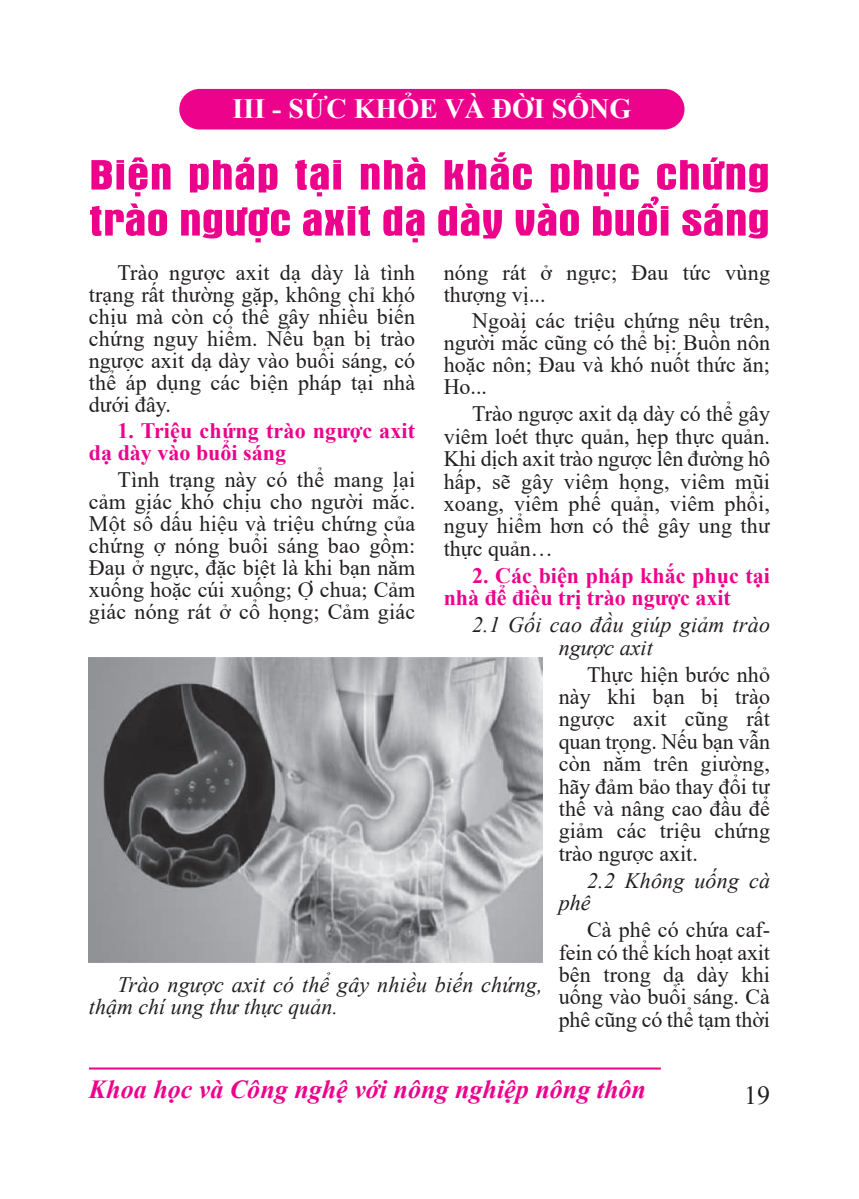
<style>
.page{position:relative;width:859px;height:1199px;background:#fff}
.page>*{position:absolute;margin:0;border:0;box-sizing:border-box;transform-origin:0 0}
.t1{font:700 28px "Times New Roman";color:#fff}
.t2{font:italic 700 26px "Times New Roman";color:#ed028c}
.t3{font:26px "Times New Roman";color:#231f20}
.t4{font:22px/22.4px "Times New Roman";letter-spacing:.005em;color:#231f20;text-align:justify}
.t5{font:italic 22px/22.4px "Times New Roman";letter-spacing:.01em;color:#231f20}
.t6{font:700 22px/22px "Times New Roman";color:#ed028c}
</style>
<div class="page">
<hr style="left:89px;top:1067px;width:571px;height:2px;background:#ed028c">
<div style="left:179px;top:89px;width:505px;height:40px;background:#ed028c;border-radius:20px"></div>
<img style="left:89px;top:657px;width:453px;height:305px">
<svg style="left:90px;top:152px;width:677px;height:90px"></svg>
<p class="t1" style="left:232px;top:93px;width:400px">III - SỨC KHỎE VÀ ĐỜI SỐNG</p>
<p class="t4" style="left:89px;top:261px;width:327px;text-indent:28px">Trào ngược axit dạ dày là tình trạng rất thường gặp, không chỉ khó chịu mà còn có thể gây nhiều biến chứng nguy hiểm. Nếu bạn bị trào ngược axit dạ dày vào buổi sáng, có thể áp dụng các biện pháp tại nhà dưới đây.</p>
<p class="t6" style="left:89px;top:420px;width:327px;text-indent:28px">1. Triệu chứng trào ngược axit dạ dày vào buổi sáng</p>
<p class="t4" style="left:89px;top:468px;width:327px;text-indent:28px">Tình trạng này có thể mang lại cảm giác khó chịu cho người mắc.<br>Một số dấu hiệu và triệu chứng của chứng ợ nóng buổi sáng bao gồm:<br>Đau ở ngực, đặc biệt là khi bạn nằm xuống hoặc cúi xuống; Ợ chua; Cảm giác nóng rát ở cổ họng; Cảm giác</p>
<p class="t4" style="left:443px;top:261px;width:327px">nóng rát ở ngực; Đau tức vùng thượng vị...</p>
<p class="t4" style="left:443px;top:310px;width:327px;text-indent:28px">Ngoài các triệu chứng nêu trên, người mắc cũng có thể bị: Buồn nôn hoặc nôn; Đau và khó nuốt thức ăn; Ho...</p>
<p class="t4" style="left:443px;top:402px;width:327px;text-indent:28px">Trào ngược axit dạ dày có thể gây viêm loét thực quản, hẹp thực quản.<br>Khi dịch axit trào ngược lên đường hô hấp, sẽ gây viêm họng, viêm mũi xoang, viêm phế quản, viêm phổi, nguy hiểm hơn có thể gây ung thư thực quản…</p>
<p class="t6" style="left:443px;top:564px;width:327px;text-indent:28px">2. Các biện pháp khắc phục tại nhà để điều trị trào ngược axit</p>
<p class="t5" style="left:558px;top:613px;width:213px;text-indent:-87px">2.1 Gối cao đầu giúp giảm trào ngược axit</p>
<p class="t4" style="left:558px;top:662px;width:213px;text-indent:28px">Thực hiện bước nhỏ này khi bạn bị trào ngược axit cũng rất quan trọng. Nếu bạn vẫn còn nằm trên giường, hãy đảm bảo thay đổi tư thế và nâng cao đầu để giảm các triệu chứng trào ngược axit.</p>
<p class="t5" style="left:558px;top:869px;width:213px;text-indent:28px">2.2 Không uống cà phê</p>
<p class="t4" style="left:558px;top:918px;width:213px;text-indent:28px">Cà phê có chứa caf&shy;fein có thể kích hoạt axit bên trong dạ dày khi uống vào buổi sáng. Cà phê cũng có thể tạm thời</p>
<p class="t5" style="left:89px;top:973px;width:455px;text-indent:28px">Trào ngược axit có thể gây nhiều biến chứng, thậm chí ung thư thực quản.</p>
<p class="t2" style="left:89px;top:1074px;width:558px">Khoa học và Công nghệ với nông nghiệp nông thôn</p>
<p class="t3" style="left:743px;top:1081px;width:27px">19</p>
</div>
